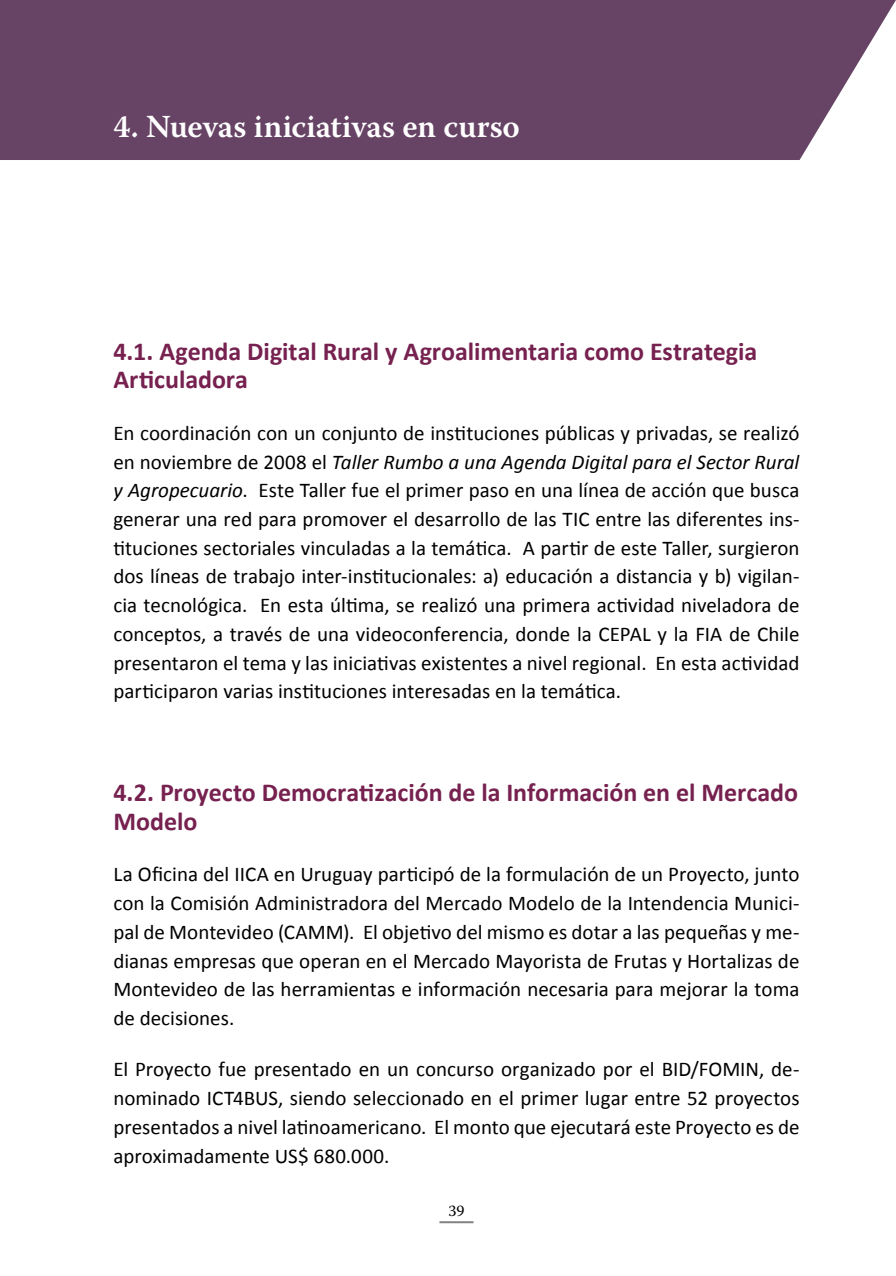
<style>
.page{position:relative;width:896px;height:1276px;background:#fff}
.page>*{position:absolute;margin:0;border:0;box-sizing:border-box;transform-origin:0 0}
.t1{font:600 32px "Warnock Pro";color:#fff}
.t2{font:700 26px/28.8px "Calibri";color:#76214f}
.t3{font:21px/28.8px "Calibri";color:#000;text-align:justify}
.t4{font:16px "Warnock Pro";color:#000}
.s1{font-style:italic}
</style>
<div class="page">
<hr style="left:439px;top:1221px;width:34px;height:2px;background:#818084">
<div style="left:0;top:0;width:896px;height:160px;background:#674365"></div>
<h1 class="t1" style="left:113px;top:107px;width:408px">4. Nuevas iniciativas en curso</h1>
<p class="t2" style="left:113px;top:335px;width:645px">4.1. Agenda Digital Rural y Agroalimentaria como Estrategia<br>Articuladora</p>
<p class="t3" style="left:113px;top:417px;width:687px">En coordinación con un conjunto de instituciones públicas y privadas, se realizó en noviembre de 2008 el <span class="s1">Taller Rumbo a una Agenda Digital para el Sector Rural y Agropecuario</span>. Este Taller fue el primer paso en una línea de acción que busca generar una red para promover el desarrollo de las TIC entre las diferentes ins&shy;tituciones sectoriales vinculadas a la temática. A partir de este Taller, surgieron dos líneas de trabajo inter-institucionales: a) educación a distancia y b) vigilan&shy;cia tecnológica. En esta última, se realizó una primera actividad niveladora de conceptos, a través de una videoconferencia, donde la CEPAL y la FIA de Chile presentaron el tema y las iniciativas existentes a nivel regional. En esta actividad participaron varias instituciones interesadas en la temática.</p>
<p class="t2" style="left:113px;top:777px;width:686px">4.2. Proyecto Democratización de la Información en el Mercado<br>Modelo</p>
<p class="t3" style="left:113px;top:859px;width:687px">La Oficina del IICA en Uruguay participó de la formulación de un Proyecto, junto con la Comisión Administradora del Mercado Modelo de la Intendencia Munici&shy;pal de Montevideo (CAMM). El objetivo del mismo es dotar a las pequeñas y me&shy;dianas empresas que operan en el Mercado Mayorista de Frutas y Hortalizas de Montevideo de las herramientas e información necesaria para mejorar la toma de decisiones.</p>
<p class="t3" style="left:113px;top:1054px;width:687px">El Proyecto fue presentado en un concurso organizado por el BID/FOMIN, de&shy;nominado ICT4BUS, siendo seleccionado en el primer lugar entre 52 proyectos presentados a nivel latinoamericano. El monto que ejecutará este Proyecto es de aproximadamente US$ 680.000.</p>
<p class="t4" style="left:448px;top:1201px;width:18px">39</p>
</div>
